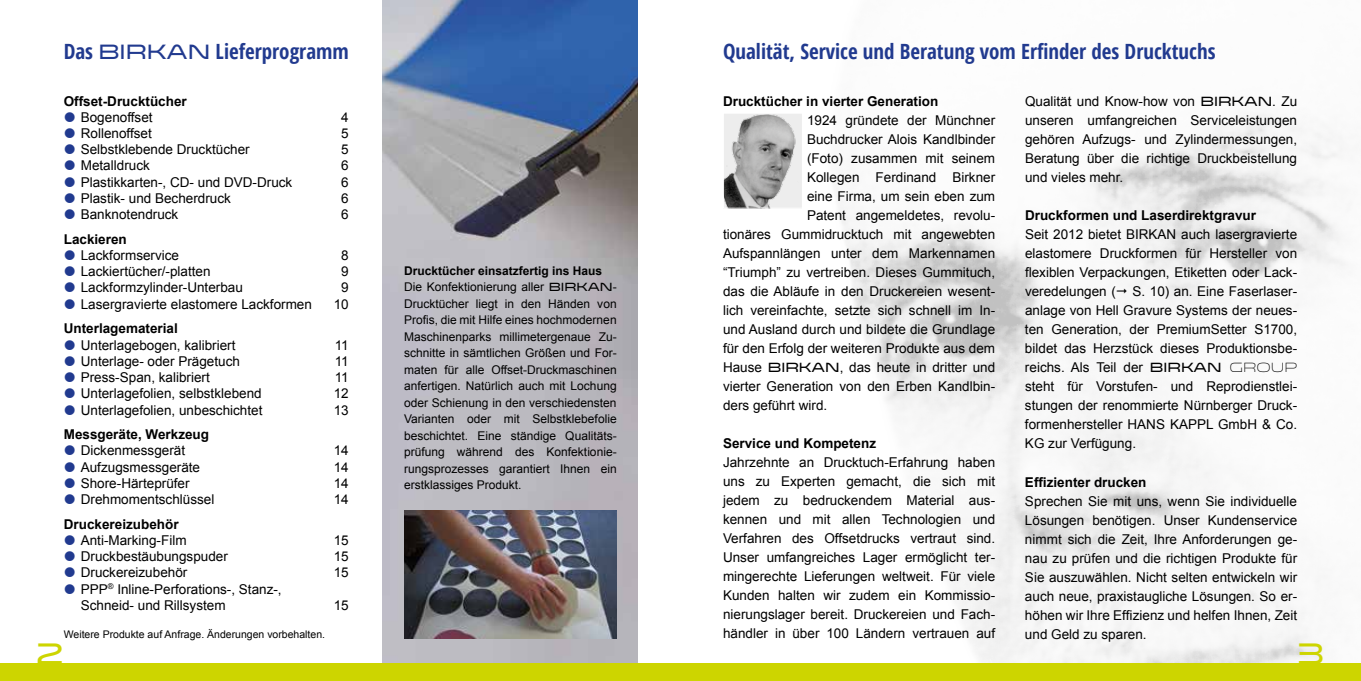
<style>
.page{position:relative;width:1361px;height:681px;background:#fff}
.page>*{position:absolute;margin:0;border:0;box-sizing:border-box;transform-origin:0 0}
.t1{font:30px "Venera 700";color:#cdd500}
.t2{font:700 condensed 21px "Open Sans";color:#213a8f}
.t3{font:13.5px/19px "Arial";color:#000;text-align:justify}
.t4{font:700 13.5px "Arial";color:#000}
.t5{font:12px/16.5px "Arial";color:#000}
.t6{font:10.5px "Arial";color:#000}
.s1{font-family:"Venera 700";font-weight:400;font-stretch:normal}
.s2{font-family:"Venera 700"}
.s3{font-family:"Venera 300"}
.s4{font-weight:700}
</style>
<div class="page">
<img style="left:383px;top:0;width:255px;height:663px">
<div style="left:0;top:663px;width:1361px;height:17px;background:#cdd500"></div>
<img style="left:725px;top:115px;width:76px;height:91px">
<div style="left:723px;top:113px;width:80px;height:95px;border:1px solid #fff"></div>
<img style="left:404px;top:510px;width:213px;height:128px">
<h2 class="t2" style="left:64px;top:36px;width:286px">Das <span class="s1">BIRKAN</span> Lieferprogramm</h2>
<h2 class="t2" style="left:723px;top:36px;width:494px">Qualität, Service und Beratung vom Erfinder des Drucktuchs</h2>
<p class="t4" style="left:64px;top:92px;width:125px">Offset-Drucktücher</p>
<p class="t3" style="left:81px;top:108px;width:73px">Bogenoffset</p>
<p class="t3" style="left:341px;top:108px;width:9px">4</p>
<p class="t3" style="left:81px;top:124px;width:73px">Rollenoffset</p>
<p class="t3" style="left:341px;top:124px;width:9px">5</p>
<p class="t3" style="left:81px;top:140px;width:170px">Selbstklebende Drucktücher</p>
<p class="t3" style="left:341px;top:140px;width:9px">5</p>
<p class="t3" style="left:81px;top:156px;width:71px">Metalldruck</p>
<p class="t3" style="left:341px;top:156px;width:9px">6</p>
<p class="t3" style="left:81px;top:172px;width:213px">Plastikkarten-, CD- und DVD-Druck</p>
<p class="t3" style="left:341px;top:172px;width:9px">6</p>
<p class="t3" style="left:81px;top:189px;width:152px">Plastik- und Becherdruck</p>
<p class="t3" style="left:341px;top:189px;width:9px">6</p>
<p class="t3" style="left:81px;top:205px;width:99px">Banknotendruck</p>
<p class="t3" style="left:341px;top:205px;width:9px">6</p>
<p class="t4" style="left:64px;top:230px;width:65px">Lackieren</p>
<p class="t3" style="left:81px;top:246px;width:100px">Lackformservice</p>
<p class="t3" style="left:341px;top:246px;width:9px">8</p>
<p class="t3" style="left:81px;top:262px;width:131px">Lackiertücher/-platten</p>
<p class="t3" style="left:341px;top:262px;width:9px">9</p>
<p class="t3" style="left:81px;top:278px;width:164px">Lackformzylinder-Unterbau</p>
<p class="t3" style="left:341px;top:278px;width:9px">9</p>
<p class="t3" style="left:81px;top:294px;width:233px">Lasergravierte elastomere Lackformen</p>
<p class="t3" style="left:334px;top:294px;width:17px">10</p>
<p class="t4" style="left:64px;top:319px;width:116px">Unterlagematerial</p>
<p class="t3" style="left:81px;top:335px;width:156px">Unterlagebogen, kalibriert</p>
<p class="t3" style="left:335px;top:335px;width:16px">11</p>
<p class="t3" style="left:81px;top:351px;width:161px">Unterlage- oder Prägetuch</p>
<p class="t3" style="left:335px;top:351px;width:16px">11</p>
<p class="t3" style="left:81px;top:368px;width:131px">Press-Span, kalibriert</p>
<p class="t3" style="left:335px;top:368px;width:16px">11</p>
<p class="t3" style="left:81px;top:384px;width:182px">Unterlagefolien, selbstklebend</p>
<p class="t3" style="left:334px;top:384px;width:17px">12</p>
<p class="t3" style="left:81px;top:400px;width:183px">Unterlagefolien, unbeschichtet</p>
<p class="t3" style="left:334px;top:400px;width:17px">13</p>
<p class="t4" style="left:64px;top:425px;width:147px">Messgeräte, Werkzeug</p>
<p class="t3" style="left:81px;top:441px;width:106px">Dickenmessgerät</p>
<p class="t3" style="left:334px;top:441px;width:17px">14</p>
<p class="t3" style="left:81px;top:457px;width:121px">Aufzugsmessgeräte</p>
<p class="t3" style="left:334px;top:457px;width:17px">14</p>
<p class="t3" style="left:81px;top:473px;width:110px">Shore-Härteprüfer</p>
<p class="t3" style="left:334px;top:473px;width:17px">14</p>
<p class="t3" style="left:81px;top:489px;width:135px">Drehmomentschlüssel</p>
<p class="t3" style="left:334px;top:489px;width:17px">14</p>
<p class="t4" style="left:64px;top:515px;width:116px">Druckereizubehör</p>
<p class="t3" style="left:81px;top:530px;width:107px">Anti-Marking-Film</p>
<p class="t3" style="left:334px;top:530px;width:17px">15</p>
<p class="t3" style="left:81px;top:547px;width:149px">Druckbestäubungspuder</p>
<p class="t3" style="left:334px;top:547px;width:17px">15</p>
<p class="t3" style="left:81px;top:563px;width:108px">Druckereizubehör</p>
<p class="t3" style="left:334px;top:563px;width:17px">15</p>
<p class="t3" style="left:81px;top:580px;width:202px;line-height:16.2px">PPP<sup>®</sup> Inline-Perforations-, Stanz-,<br>Schneid- und Rillsystem</p>
<p class="t4" style="left:723px;top:92px;width:217px">Drucktücher in vierter Generation</p>
<p class="t3" style="left:807px;top:110px;width:190px">1924 gründete der Münchner</p>
<p class="t3" style="left:807px;top:129px;width:190px">Buchdrucker Alois Kandlbinder</p>
<p class="t3" style="left:807px;top:148px;width:190px">(Foto) zusammen mit seinem</p>
<p class="t3" style="left:807px;top:167px;width:190px">Kollegen Ferdinand Birkner</p>
<p class="t3" style="left:807px;top:186px;width:190px">eine Firma, um sein eben zum</p>
<p class="t3" style="left:807px;top:205px;width:190px">Patent angemeldetes, revolu-</p>
<p class="t3" style="left:723px;top:224px;width:274px">tionäres Gummidrucktuch mit angewebten</p>
<p class="t3" style="left:723px;top:243px;width:274px">Aufspannlängen unter dem Markennamen</p>
<p class="t3" style="left:723px;top:262px;width:274px">“Triumph” zu vertreiben. Dieses Gummituch,</p>
<p class="t3" style="left:723px;top:281px;width:274px">das die Abläufe in den Druckereien wesent-</p>
<p class="t3" style="left:723px;top:300px;width:274px">lich vereinfachte, setzte sich schnell im In-</p>
<p class="t3" style="left:723px;top:319px;width:274px">und Ausland durch und bildete die Grundlage</p>
<p class="t3" style="left:723px;top:338px;width:274px">für den Erfolg der weiteren Produkte aus dem</p>
<p class="t3" style="left:723px;top:357px;width:274px">Hause <span class="s2">BIRKAN</span>, das heute in dritter und</p>
<p class="t3" style="left:723px;top:376px;width:274px">vierter Generation von den Erben Kandlbin-</p>
<p class="t3" style="left:723px;top:396px;width:106px">ders geführt wird.</p>
<p class="t4" style="left:723px;top:434px;width:155px">Service und Kompetenz</p>
<p class="t3" style="left:723px;top:453px;width:274px">Jahrzehnte an Drucktuch-Erfahrung haben uns zu Experten gemacht, die sich mit jedem zu bedruckendem Material aus&shy;kennen und mit allen Technologien und Verfahren des Offsetdrucks vertraut sind.<br>Unser umfangreiches Lager ermöglicht ter&shy;mingerechte Lieferungen weltweit. Für viele Kunden halten wir zudem ein Kommissio&shy;nierungslager bereit. Druckereien und Fach&shy;händler in über 100 Ländern vertrauen auf</p>
<p class="t3" style="left:1025px;top:92px;width:274px">Qualität und Know-how von <span class="s2">BIRKAN</span>. Zu unseren umfangreichen Serviceleistungen gehören Aufzugs- und Zylindermessungen, Beratung über die richtige Druckbeistellung und vieles mehr.</p>
<p class="t4" style="left:1025px;top:206px;width:233px">Druckformen und Laserdirektgravur</p>
<p class="t3" style="left:1025px;top:225px;width:274px">Seit 2012 bietet BIRKAN auch lasergravierte elastomere Druckformen für Hersteller von flexiblen Verpackungen, Etiketten oder Lack&shy;veredelungen ( S. 10) an. Eine Faserlaser&shy;anlage von Hell Gravure Systems der neues&shy;ten Generation, der PremiumSetter S1700, bildet das Herzstück dieses Produktionsbe&shy;reichs. Als Teil der <span class="s2">BIRKAN</span> <span class="s3">GROUP </span>steht für Vorstufen- und Reprodienstlei&shy;stungen der renommierte Nürnberger Druck&shy;formenhersteller HANS KAPPL GmbH &amp; Co.<br>KG zur Verfügung.</p>
<p class="t4" style="left:1025px;top:472px;width:123px">Effizienter drucken</p>
<p class="t3" style="left:1025px;top:491px;width:274px">Sprechen Sie mit uns, wenn Sie individuelle Lösungen benötigen. Unser Kundenservice nimmt sich die Zeit, Ihre Anforderungen ge&shy;nau zu prüfen und die richtigen Produkte für Sie auszuwählen. Nicht selten entwickeln wir auch neue, praxistaugliche Lösungen. So er&shy;höhen wir Ihre Effizienz und helfen Ihnen, Zeit und Geld zu sparen.</p>
<p class="t5" style="left:404px;top:262px;width:214px"><span class="s4">Drucktücher einsatzfertig ins Haus </span>Die Konfektionierung aller <span class="s2">BIRKAN</span>-Drucktücher liegt in den Händen von Profis, die mit Hilfe eines hochmodernen Maschinenparks millimetergenaue Zu&shy;schnitte in sämtlichen Größen und For&shy;maten für alle Offset-Druckmaschinen anfertigen. Natürlich auch mit Lochung oder Schienung in den verschiedensten Varianten oder mit Selbstklebefolie beschichtet. Eine ständige Qualitäts&shy;prüfung während des Konfektionie&shy;rungsprozesses garantiert Ihnen ein erstklassiges Produkt.</p>
<p class="t3" style="left:334px;top:595px;width:17px">15</p>
<p class="t6" style="left:64px;top:627px;width:263px">Weitere Produkte auf Anfrage. Änderungen vorbehalten.</p>
<h1 class="t1" style="left:36px;top:635px;width:29px">2</h1>
<h1 class="t1" style="left:1297px;top:635px;width:29px">3</h1>
</div>
